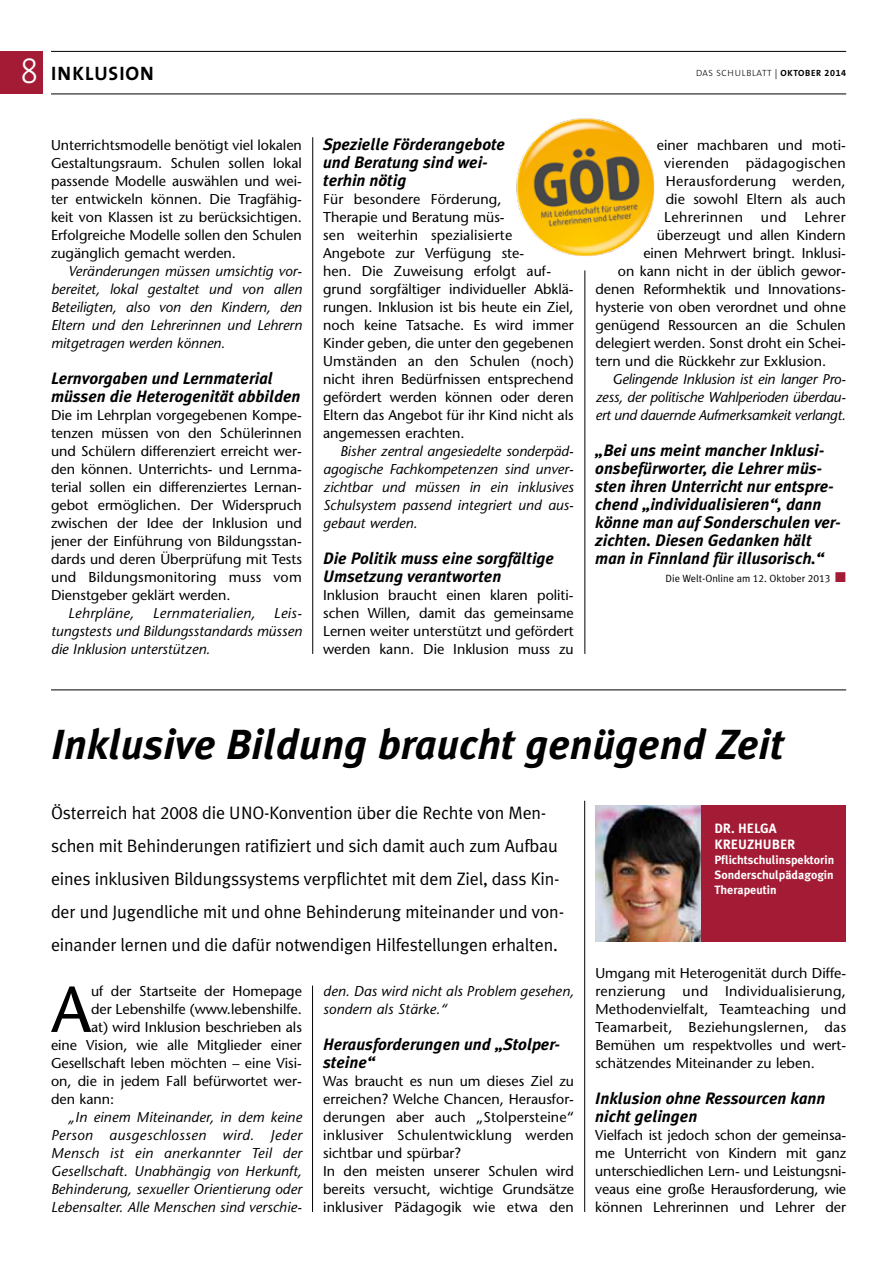
<style>
.page{position:relative;width:893px;height:1263px;background:#fff}
.page>*{position:absolute;margin:0;border:0;box-sizing:border-box;transform-origin:0 0}
.t1{font:500 64.95px "Stone Sans Std";color:#000}
.t2{font:italic 700 42px "Meta Plus";color:#000}
.t3{font:36px "The Sans Light Expert";color:#fff;scale:.9 1}
.t4{font:700 19.5px "The Sans";letter-spacing:.05em;color:#000}
.t5{font:18px/33px "Meta Plus Normal";letter-spacing:-.01em;color:#000}
.t6{font:italic 700 16.5px/18px "Meta Plus";color:#000}
.t7{font:500 14.25px/18px "Stone Sans Std";color:#000;text-align:justify}
.t8{font:italic 500 14.25px/18px "Stone Sans Std";color:#000;text-align:justify}
.t9{font:italic 500 14.25px "Stone Sans Std";letter-spacing:.025em;color:#000}
.t10{font:700 13.5px/16.2px "Meta Plus";color:#fff}
.t11{font:700 12px/15px "Meta Plus";color:#fff;text-align:justify}
.t12{font:10.5px "Meta Plus Normal";color:#000}
.t13{font:300 9px "The Sans";letter-spacing:.07em;color:#000}
.s1{font-family:"Helvetica Neue LT Com";font-weight:400;font-stretch:condensed;font-size:13.5px}
.s2{font-weight:700}
.s3{font-family:"The Sans Bold Expert";font-weight:400}
.s4{font-family:"Meta Plus Normal Caps"}
.s5{color:#a41b35}
</style>
<div class="page">
<hr style="left:312px;top:985px;width:1px;height:227px;background:#000">
<hr style="left:584px;top:801px;width:1px;height:411px;background:#000">
<hr style="left:51px;top:690px;width:795px;height:1px;background:#000">
<img style="left:595px;top:806px;width:107px;height:136px">
<div style="left:702px;top:806px;width:144px;height:136px;background:#a41b35"></div>
<hr style="left:585px;top:270px;width:1px;height:384px;background:#000">
<hr style="left:312px;top:137px;width:1px;height:517px;background:#000">
<hr style="left:51px;top:51px;width:795px;height:1px;background:#000">
<hr style="left:51px;top:94px;width:795px;height:1px;background:#000">
<div style="left:0;top:51px;width:43px;height:43px;background:#a41b35"></div>
<img style="left:516px;top:118px;width:139px;height:138px">
<h3 class="t3" style="left:20px;top:42px;width:21px">8</h3>
<p class="t13" style="left:696px;top:66px;width:152px">DAS SCHULBLATT <span class="s1">|</span> <span class="s2">OKTOBER</span> <span class="s3">2014</span></p>
<h3 class="t4" style="left:51px;top:57px;width:104px">INKLUSION</h3>
<p class="t7" style="left:51px;top:136px;width:252px">Unterrichtsmodelle benötigt viel lokalen Gestaltungsraum. Schulen sollen lokal passende Modelle auswählen und wei&shy;ter entwickeln können. Die Tragfähig&shy;keit von Klassen ist zu berücksichtigen.<br>Erfolgreiche Modelle sollen den Schulen zugänglich gemacht werden.</p>
<p class="t8" style="left:51px;top:262px;width:252px;text-indent:17px">Veränderungen müssen umsichtig vor&shy;bereitet, lokal gestaltet und von allen Beteiligten, also von den Kindern, den Eltern und den Lehrerinnen und Lehrern mitgetragen werden können.</p>
<p class="t6" style="left:51px;top:369px;width:251px">Lernvorgaben und Lernmaterial müssen die Heterogenität abbilden</p>
<p class="t7" style="left:51px;top:406px;width:252px">Die im Lehrplan vorgegebenen Kompe&shy;tenzen müssen von den Schülerinnen und Schülern differenziert erreicht wer&shy;den können. Unterrichts- und Lernma&shy;terial sollen ein differenziertes Lernan&shy;gebot ermöglichen. Der Widerspruch zwischen der Idee der Inklusion und jener der Einführung von Bildungsstan&shy;dards und deren Überprüfung mit Tests und Bildungsmonitoring muss vom Dienstgeber geklärt werden.</p>
<p class="t9" style="left:68px;top:604px;width:68px">Lehrpläne,</p>
<p class="t9" style="left:153px;top:604px;width:104px">Lernmaterialien,</p>
<p class="t8" style="left:51px;top:604px;width:252px;text-indent:223px">Leis&shy;tungstests und Bildungsstandards müssen die Inklusion unterstützen.</p>
<p class="t6" style="left:323px;top:135px;width:183px">Spezielle Förderangebote und Beratung sind wei&shy;terhin nötig</p>
<p class="t7" style="left:323px;top:190px;width:252px;text-align:left">Für besondere Förderung,<br>Therapie und Beratung müs-<br>sen weiterhin spezialisierte Angebote zur Verfügung ste-<br>hen. Die Zuweisung erfolgt auf&shy;grund sorgfältiger individueller Abklä&shy;rungen. Inklusion ist bis heute ein Ziel, noch keine Tatsache. Es wird immer Kinder geben, die unter den gegebenen Umständen an den Schulen (noch) nicht ihren Bedürfnissen entsprechend gefördert werden können oder deren Eltern das Angebot für ihr Kind nicht als angemessen erachten.</p>
<p class="t8" style="left:323px;top:442px;width:252px;text-indent:17px">Bisher zentral angesiedelte sonderpäd&shy;agogische Fachkompetenzen sind unver&shy;zichtbar und müssen in ein inklusives Schulsystem passend integriert und aus&shy;gebaut werden.</p>
<p class="t6" style="left:323px;top:549px;width:232px">Die Politik muss eine sorgfältige<br>Umsetzung verantworten</p>
<p class="t7" style="left:323px;top:586px;width:252px">Inklusion braucht einen klaren politi&shy;schen Willen, damit das gemeinsame Lernen weiter unterstützt und gefördert werden kann. Die Inklusion muss zu</p>
<p class="t7" style="left:664px;top:136px;width:183px;text-indent:-7px">einer machbaren und moti&shy;vierenden pädagogischen Herausforderung werden, die sowohl Eltern als auch Lehrerinnen</p>
<p class="t7" style="left:761px;top:208px;width:27px">und</p>
<p class="t7" style="left:804px;top:208px;width:43px">Lehrer</p>
<p class="t7" style="left:657px;top:226px;width:190px">überzeugt und allen Kindern</p>
<p class="t7" style="left:643px;top:244px;width:204px">einen Mehrwert bringt. Inklusi-</p>
<p class="t7" style="left:618px;top:262px;width:230px">on kann nicht in der üblich gewor-</p>
<p class="t7" style="left:595px;top:280px;width:252px">denen Reformhektik und Innovations-</p>
<p class="t7" style="left:595px;top:298px;width:252px">hysterie von oben verordnet und ohne</p>
<p class="t7" style="left:595px;top:316px;width:252px">genügend Ressourcen an die Schulen</p>
<p class="t7" style="left:595px;top:334px;width:252px">delegiert werden. Sonst droht ein Schei-</p>
<p class="t7" style="left:595px;top:352px;width:232px">tern und die Rückkehr zur Exklusion.</p>
<p class="t8" style="left:595px;top:370px;width:252px;text-indent:17px">Gelingende Inklusion ist ein langer Pro&shy;zess, der politische Wahlperioden überdau&shy;ert und dauernde Aufmerksamkeit verlangt.</p>
<p class="t6" style="left:595px;top:441px;width:247px">„Bei uns meint mancher Inklusi&shy;onsbefürworter, die Lehrer müs&shy;sten ihren Unterricht nur entspre&shy;chend „individualisieren“, dann könne man auf Sonderschulen ver&shy;zichten. Diesen Gedanken hält man in Finnland für illusorisch.“</p>
<p class="t12" style="left:665px;top:572px;width:182px">Die Welt-Online am <span class="s4">12</span>. Oktober <span class="s4">2013</span> <span class="s5">■</span></p>
<h2 class="t2" style="left:51px;top:720px;width:735px">Inklusive Bildung braucht genügend Zeit</h2>
<p class="t5" style="left:51px;top:796px;width:515px">Österreich hat <span class="s4">2008</span> die UNO-Konvention über die Rechte von Men&shy;schen mit Behinderungen ratifiziert und sich damit auch zum Aufbau eines inklusiven Bildungssystems verpflichtet mit dem Ziel, dass Kin&shy;der und Jugendliche mit und ohne Behinderung miteinander und von&shy;einander lernen und die dafür notwendigen Hilfestellungen erhalten.</p>
<p class="t8" style="left:323px;top:982px;width:252px">den. Das wird nicht als Problem gesehen, sondern als Stärke.“</p>
<p class="t6" style="left:323px;top:1035px;width:238px">Herausforderungen und „Stolper&shy;steine“</p>
<p class="t7" style="left:323px;top:1072px;width:252px;text-align:left">Was braucht es nun um dieses Ziel zu erreichen? Welche Chancen, Herausfor&shy;derungen aber auch „Stolpersteine“ inklusiver Schulentwicklung werden sichtbar und spürbar?<br>In den meisten unserer Schulen wird bereits versucht, wichtige Grundsätze inklusiver Pädagogik wie etwa den</p>
<h1 class="t1" style="left:51px;top:971px;width:41px">A</h1>
<p class="t7" style="left:91px;top:982px;width:212px">uf der Startseite der Homepage</p>
<p class="t7" style="left:91px;top:1000px;width:212px">der Lebenshilfe (www.lebenshilfe.</p>
<p class="t7" style="left:91px;top:1018px;width:212px">at) wird Inklusion beschrieben als</p>
<p class="t7" style="left:51px;top:1036px;width:252px">eine Vision, wie alle Mitglieder einer</p>
<p class="t7" style="left:51px;top:1054px;width:252px">Gesellschaft leben möchten – eine Visi-</p>
<p class="t7" style="left:51px;top:1072px;width:252px">on, die in jedem Fall befürwortet wer-</p>
<p class="t7" style="left:51px;top:1090px;width:65px">den kann:</p>
<p class="t8" style="left:51px;top:1108px;width:252px;text-indent:17px">„In einem Miteinander, in dem keine Person ausgeschlossen wird. Jeder Mensch ist ein anerkannter Teil der Gesellschaft. Unabhängig von Herkunft, Behinderung, sexueller Orientierung oder Lebensalter. Alle Menschen sind verschie-</p>
<p class="t10" style="left:714px;top:820px;width:83px">Dr. Helga<br>Kreuzh uber</p>
<p class="t11" style="left:714px;top:852px;width:121px">Pflichtschulinspektorin Sonderschulpädagogin Therapeutin</p>
<p class="t7" style="left:595px;top:964px;width:252px">Umgang mit Heterogenität durch Diffe&shy;renzierung und Individualisierung, Methodenvielfalt, Teamteaching und Teamarbeit, Beziehungslernen, das Bemühen um respektvolles und wert&shy;schätzendes Miteinander zu leben.</p>
<p class="t6" style="left:595px;top:1089px;width:232px">Inklusion ohne Ressourcen kann nicht gelingen</p>
<p class="t7" style="left:595px;top:1126px;width:252px">Vielfach ist jedoch schon der gemeinsa&shy;me Unterricht von Kindern mit ganz unterschiedlichen Lern- und Leistungsni&shy;veaus eine große Herausforderung, wie können Lehrerinnen und Lehrer der</p>
</div>
